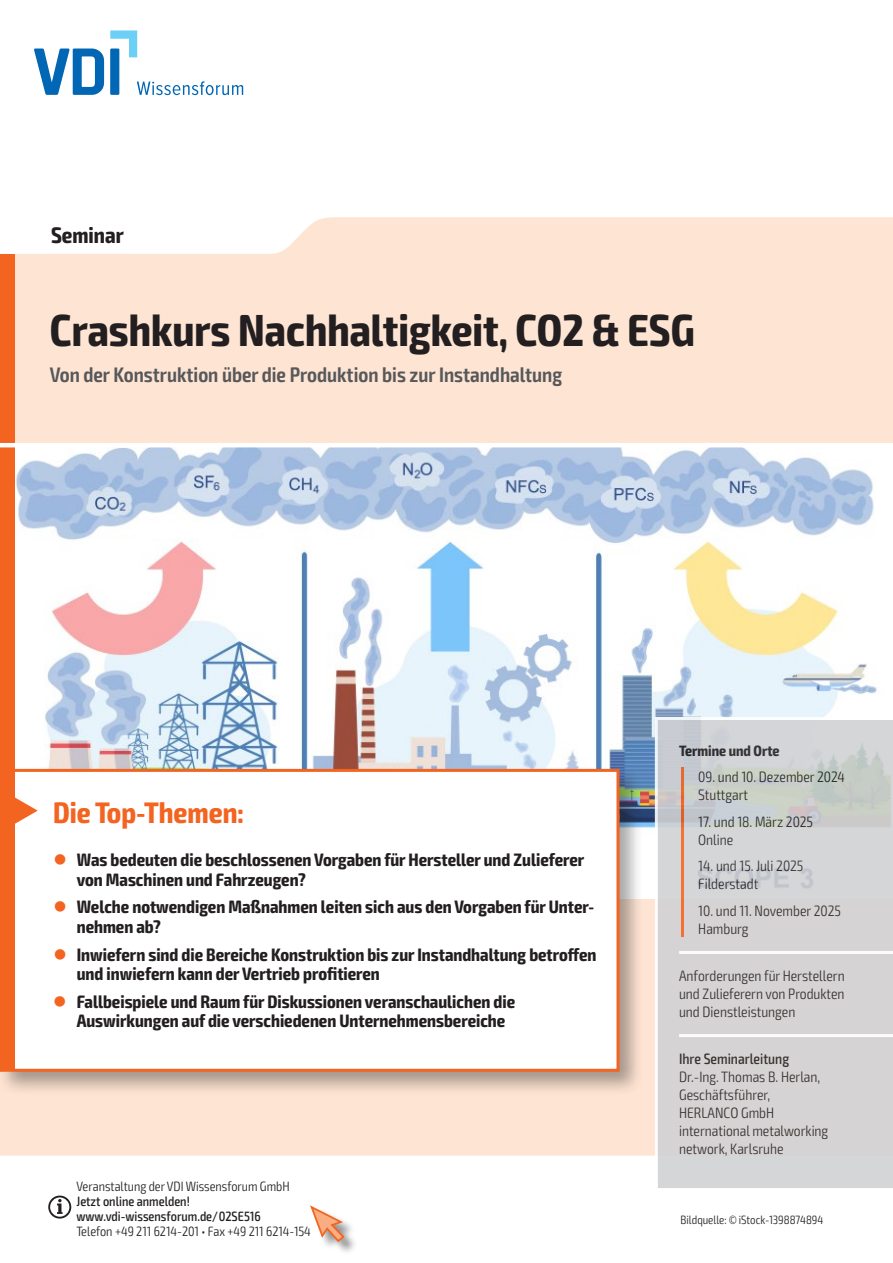
<style>
.page{position:relative;width:893px;height:1263px;background:#fff}
.page>*{position:absolute;margin:0;border:0;box-sizing:border-box;transform-origin:0 0}
.t1{font:700 condensed 45px "Exo 2";color:#231f20}
.t2{font:700 condensed 29.7px "Exo 2";color:#f36421}
.t3{font:700 condensed 22.5px "Exo 2";color:#231f20}
.t4{font:600 condensed 21px "Exo 2";color:#57585a}
.t5{font:700 condensed 18px/19.5px "Exo 2";color:#231f20}
.t6{font:300 condensed 15px/18px "Exo 2";color:#231f20}
.t7{font:500 condensed 15px "Exo 2";color:#231f20}
.t8{font:700 condensed 15px "Exo 2";color:#231f20}
.t9{font:300 condensed 13.5px "Exo 2";color:#231f20}
.t10{font:500 condensed 13.5px/15px "Exo 2";color:#231f20}
.t11{font:300 condensed 12px "Exo 2";color:#231f20}
.s1{color:#f36421}
</style>
<div class="page">
<div style="left:0;top:217px;width:893px;height:938px;background:#fee4d2"></div>
<img style="left:14px;top:447px;width:879px;height:451px">
<div style="left:0;top:765px;width:644px;height:331px;background:#231f20;opacity:.4"></div>
<div style="left:2px;top:770px;width:616px;height:300px;background:#fff"></div>
<div style="left:3px;top:772px;width:11px;height:297px;background:#f36421"></div>
<div style="left:0;top:769px;width:619px;height:303px;border:3px solid #f36421"></div>
<svg style="left:14px;top:796px;width:24px;height:29px"></svg>
<div style="left:0;top:254px;width:14px;height:519px;background:#f36421"></div>
<div style="left:311px;top:1206px;width:47px;height:49px;background:#231f20;opacity:.5"></div>
<svg style="left:310px;top:1205px;width:36px;height:38px"></svg>
<hr style="left:0;top:443px;width:893px;height:4px;background:#fff">
<svg style="left:655px;top:717px;width:238px;height:471px;background:#d6d3d2"></svg>
<svg style="left:48px;top:1195px;width:23px;height:23px"></svg>
<svg style="left:34px;top:30px;width:209px;height:65px"></svg>
<p class="t3" style="left:51px;top:221px;width:74px">Seminar</p>
<h1 class="t1" style="left:50px;top:303px;width:646px">Crashkurs Nachhaltigkeit, CO2 &amp; ESG</h1>
<p class="t4" style="left:50px;top:362px;width:514px">Von der Konstruktion über die Produktion bis zur Instandhaltung</p>
<h2 class="t2" style="left:53px;top:794px;width:192px">Die Top-Themen:</h2>
<p class="t5" style="left:77px;top:850px;width:509px;text-indent:-23px"><span class="s1">●</span> Was bedeuten die beschlossenen Vorgaben für Hersteller und Zulieferer von Maschinen und Fahrzeugen?</p>
<p class="t5" style="left:77px;top:898px;width:519px;text-indent:-23px"><span class="s1">●</span> Welche notwendigen Maßnahmen leiten sich aus den Vorgaben für Unter&shy;nehmen ab?</p>
<p class="t5" style="left:77px;top:945px;width:521px;text-indent:-23px"><span class="s1">●</span> Inwiefern sind die Bereiche Konstruktion bis zur Instandhaltung betroffen und inwiefern kann der Vertrieb profitieren</p>
<p class="t5" style="left:77px;top:992px;width:440px;text-indent:-23px"><span class="s1">●</span> Fallbeispiele und Raum für Diskussionen veranschaulichen die<br>Auswirkungen auf die verschiedenen Unternehmensbereiche</p>
<p class="t9" style="left:77px;top:1178px;width:215px">Veranstaltung der VDI Wissensforum GmbH</p>
<p class="t10" style="left:77px;top:1194px;width:186px">Jetzt online anmelden! www.vdi-wissensforum.de/02SE516</p>
<p class="t9" style="left:77px;top:1223px;width:236px">Telefon +49 211 6214-201 • Fax +49 211 6214-154</p>
<p class="t8" style="left:679px;top:742px;width:102px">Termine und Orte</p>
<p class="t6" style="left:698px;top:768px;width:148px">09. und 10. Dezember 2024<br>Stuttgart</p>
<p class="t6" style="left:698px;top:813px;width:116px">17. und 18. März 2025<br>Online</p>
<p class="t6" style="left:698px;top:857px;width:107px">14. und 15. Juli 2025<br>Filderstadt</p>
<p class="t6" style="left:698px;top:902px;width:144px">10. und 11. November 2025<br>Hamburg</p>
<p class="t6" style="left:679px;top:967px;width:167px;text-align:justify">Anforderungen für Herstellern und Zulieferern von Produkten und Dienstleistungen</p>
<p class="t7" style="left:679px;top:1050px;width:112px">Ihre Seminarleitung</p>
<p class="t6" style="left:679px;top:1068px;width:151px">Dr.-Ing. Thomas B. Herlan,<br>Geschäftsführer,<br>HERLANCO GmbH international metalworking network, Karlsruhe</p>
<p class="t11" style="left:681px;top:1212px;width:144px">Bildquelle: © iStock-1398874894</p>
</div>
